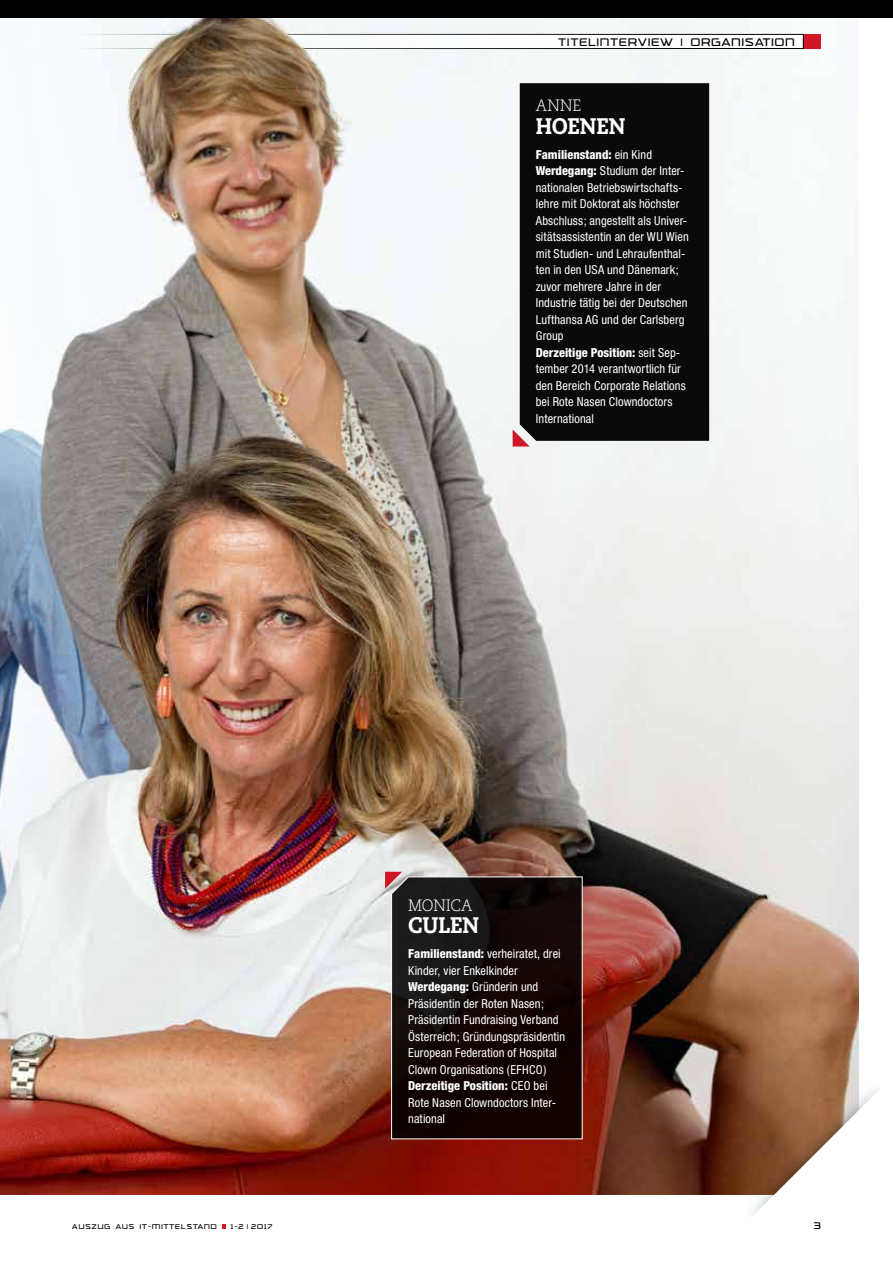
<style>
.page{position:relative;width:893px;height:1263px;background:#fff}
.page>*{position:absolute;margin:0;border:0;box-sizing:border-box;transform-origin:0 0}
.t1{font:800 22.5px "Caecilia";letter-spacing:-.01em;color:#fff;scale:.94 1}
.t2{font:300 16.5px "Caecilia";letter-spacing:.01em;color:#fff;scale:.94 1}
.t3{font:condensed 12.3px/16.5px "Helvetica Neue";letter-spacing:.01em;color:#fff}
.t4{font:12px "Trade Marker Light Alt";letter-spacing:.1em;color:#000}
.t5{font:10.5px "Trade Marker Light Alt";color:#000}
.t6{font:7.5px "Trade Marker Light Alt";letter-spacing:.14em;color:#000}
.s1{font-weight:800}
</style>
<div class="page">
<svg style="left:222px;top:1224px;width:3px;height:5px"></svg>
<img style="left:0;top:17px;width:859px;height:1178px">
<div style="left:804px;top:34px;width:17px;height:15px;background:#cf1728"></div>
<div style="left:73px;top:34px;width:730px;height:15px;background:#fff"></div>
<div style="left:72px;top:34px;width:732px;height:15px;border:1px solid #000"></div>
<div style="left:518px;top:82px;width:192px;height:360px;background:#0a0a0a"></div>
<svg style="left:513px;top:429px;width:17px;height:17px"></svg>
<svg style="left:391px;top:876px;width:192px;height:263px"></svg>
<svg style="left:385px;top:872px;width:17px;height:17px"></svg>
<svg style="left:738px;top:1074px;width:140px;height:142px"></svg>
<img style="left:0;top:17px;width:408px;height:123px">
<div style="left:0;top:0;width:893px;height:17px;background:#000"></div>
<p class="t4" style="left:559px;top:35px;width:237px">TITELINTERVIEW | ORGANISATION</p>
<h2 class="t2" style="left:536px;top:96px;width:50px">ANNE</h2>
<h1 class="t1" style="left:536px;top:112px;width:97px">HOENEN</h1>
<p class="t3" style="left:536px;top:146px;width:154px"><span class="s1">Familienstand:</span> ein Kind<br><span class="s1">Werdegang:</span> Studium der Inter&shy;nationalen Betriebswirtschafts&shy;lehre mit Doktorat als höchster<br>Abschluss; angestellt als Univer&shy;sitätsassistentin an der WU Wien mit Studien- und Lehraufenthal&shy;ten in den USA und Dänemark; zuvor mehrere Jahre in der<br>Industrie tätig bei der Deutschen<br>Lufthansa AG und der Carlsberg<br>Group<br><span class="s1">Derzeitige Position:</span> seit Sep&shy;tember 2014 verantwortlich für den Bereich Corporate Relations bei Rote Nasen Clowndoctors<br>International</p>
<h2 class="t2" style="left:408px;top:896px;width:70px">MONICA</h2>
<h1 class="t1" style="left:408px;top:911px;width:77px">CULEN</h1>
<p class="t3" style="left:408px;top:945px;width:159px"><span class="s1">Familienstand:</span> verheiratet, drei<br>Kinder, vier Enkelkinder<br><span class="s1">Werdegang:</span> Gründerin und<br>Präsidentin der Roten Nasen;<br>Präsidentin Fundraising Verband<br>Österreich; Gründungspräsidentin<br>European Federation of Hospital<br>Clown Organisations (EFHCO)<br><span class="s1">Derzeitige Position:</span> CEO bei<br>Rote Nasen Clowndoctors Inter&shy;national</p>
<p class="t6" style="left:72px;top:1222px;width:146px">AUSZUG AUS IT-MITTELSTAND</p>
<p class="t6" style="left:231px;top:1222px;width:43px">1-2 | 2017</p>
<p class="t5" style="left:814px;top:1219px;width:8px">3</p>
</div>
